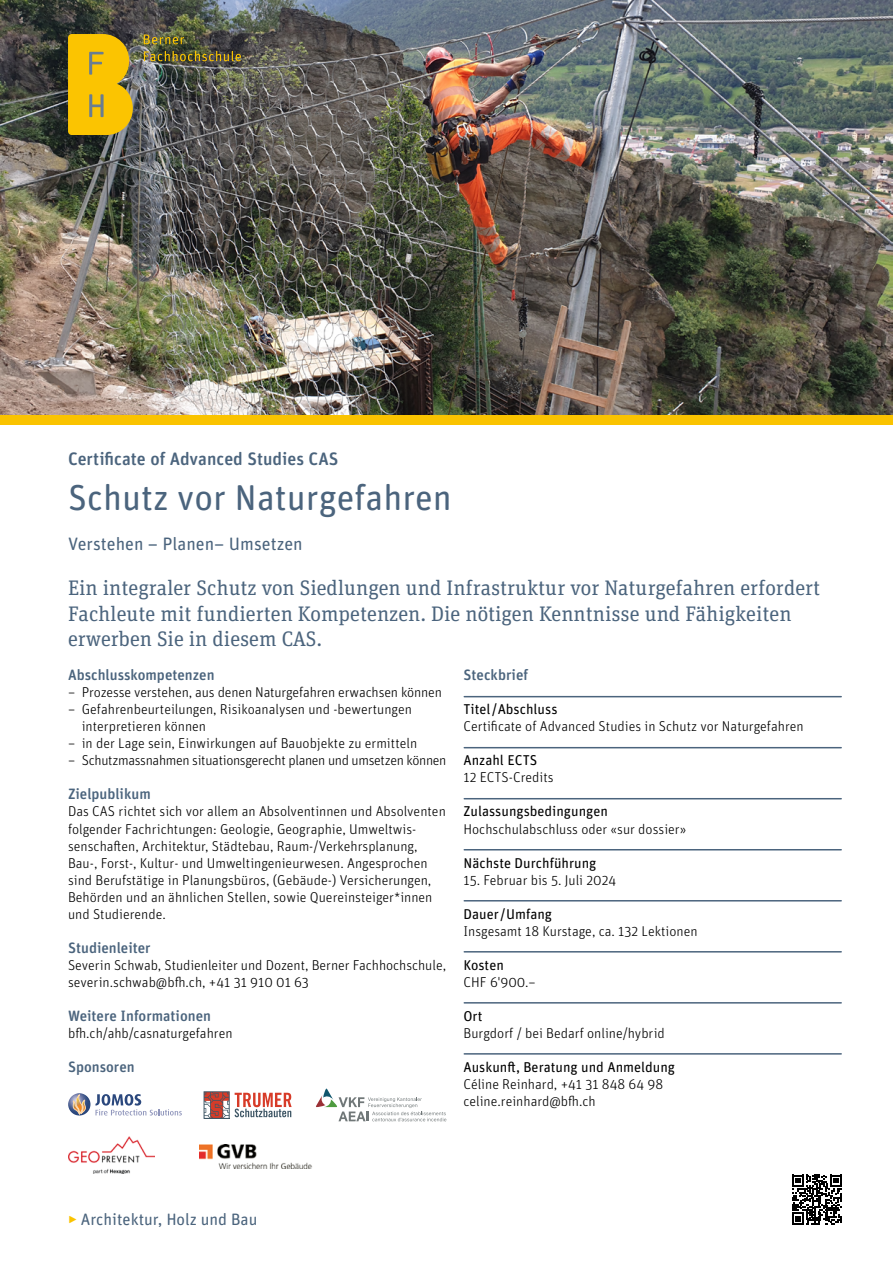
<style>
.page{position:relative;width:893px;height:1263px;background:#fff}
.page>*{position:absolute;margin:0;border:0;box-sizing:border-box;transform-origin:0 0}
.t1{font:36px "Unit Rounded Pro";color:#4b647d}
.t2{font:21px/25.5px "Unit Slab Pro";color:#4b647d}
.t3{font:500 18px "Unit Rounded Pro";color:#4b647d}
.t4{font:18px "Unit Rounded Pro";color:#4b647d}
.t5{font:16.5px "Unit Rounded Pro";color:#4b647d}
.t6{font:500 15px "Unit Rounded Pro";color:#4b647d}
.t7{font:300 14.25px/17px "Unit Rounded Pro";color:#000}
.t8{font:14.25px "Unit Rounded Pro";color:#000}
.t9{font:300 14.25px "Unit Rounded Pro";letter-spacing:-.025em;color:#000}
.s1{font-weight:300;color:#fac300}
</style>
<div class="page">
<div style="left:0;top:415px;width:893px;height:10px;background:#fac300"></div>
<hr style="left:464px;top:696px;width:377px;height:1px;background:#4b647d">
<hr style="left:464px;top:747px;width:377px;height:1px;background:#4b647d">
<hr style="left:464px;top:798px;width:377px;height:1px;background:#4b647d">
<hr style="left:464px;top:849px;width:377px;height:1px;background:#4b647d">
<hr style="left:464px;top:900px;width:377px;height:1px;background:#4b647d">
<hr style="left:464px;top:951px;width:377px;height:1px;background:#4b647d">
<hr style="left:464px;top:1002px;width:377px;height:1px;background:#4b647d">
<hr style="left:464px;top:1053px;width:377px;height:1px;background:#4b647d">
<img style="left:68px;top:1093px;width:22px;height:22px;border-radius:11px">
<svg style="left:73px;top:1094px;width:13px;height:20px"></svg>
<svg style="left:95px;top:1094px;width:87px;height:21px"></svg>
<img style="left:0;top:0;width:893px;height:415px">
<svg style="left:68px;top:34px;width:65px;height:101px;background:#e3b511"></svg>
<svg style="left:144px;top:35px;width:40px;height:9px"></svg>
<svg style="left:144px;top:51px;width:97px;height:10px"></svg>
<svg style="left:206px;top:1093px;width:22px;height:24px"></svg>
<div style="left:204px;top:1091px;width:26px;height:28px;border:1px solid #3e5665"></div>
<svg style="left:235px;top:1093px;width:57px;height:24px"></svg>
<svg style="left:316px;top:1089px;width:130px;height:32px"></svg>
<svg style="left:792px;top:1174px;width:50px;height:50px"></svg>
<img style="left:68px;top:1136px;width:86px;height:38px">
<img style="left:200px;top:1145px;width:112px;height:23px">
<p class="t3" style="left:68px;top:446px;width:272px">Certificate of Advanced Studies CAS</p>
<h1 class="t1" style="left:68px;top:473px;width:385px">Schutz vor Naturgefahren</h1>
<p class="t4" style="left:68px;top:531px;width:236px">Verstehen – Planen– Umsetzen</p>
<h2 class="t2" style="left:68px;top:575px;width:754px">Ein integraler Schutz von Siedlungen und Infrastruktur vor Naturgefahren erfordert<br>Fachleute mit fundierten Kompetenzen. Die nötigen Kenntnisse und Fähigkeiten erwerben Sie in diesem CAS.</h2>
<p class="t6" style="left:68px;top:665px;width:148px">Abschlusskompetenzen</p>
<p class="t7" style="left:68px;top:684px;width:375px">– Prozesse verstehen, aus denen Naturgefahren erwachsen können</p>
<p class="t7" style="left:82px;top:701px;width:332px;text-indent:-14px">– Gefahrenbeurteilungen, Risikoanalysen und -bewertungen interpretieren können</p>
<p class="t7" style="left:68px;top:735px;width:351px">– in der Lage sein, Einwirkungen auf Bauobjekte zu ermitteln</p>
<p class="t9" style="left:68px;top:751px;width:380px">– Schutzmassnahmen situationsgerecht planen und umsetzen können</p>
<p class="t6" style="left:68px;top:784px;width:84px">Zielpublikum</p>
<p class="t7" style="left:68px;top:803px;width:379px">Das CAS richtet sich vor allem an Absolventinnen und Absolventen folgender Fachrichtungen: Geologie, Geographie, Umweltwis&shy;senschaften, Architektur, Städtebau, Raum-/Verkehrsplanung, Bau-, Forst-, Kultur- und Umweltingenieurwesen. Angesprochen sind Berufstätige in Planungsbüros, (Gebäude-) Versicherungen, Behörden und an ähnlichen Stellen, sowie Quereinsteiger*innen und Studierende.</p>
<p class="t6" style="left:68px;top:937px;width:84px">Studienleiter</p>
<p class="t7" style="left:68px;top:956px;width:380px">Severin Schwab, Studienleiter und Dozent, Berner Fachhochschule, severin.schwab@bfh.ch, +41 31 910 01 63</p>
<p class="t6" style="left:68px;top:1005px;width:144px">Weitere Informationen</p>
<p class="t7" style="left:68px;top:1024px;width:166px">bfh.ch/ahb/casnaturgefahren</p>
<p class="t6" style="left:68px;top:1056px;width:68px">Sponsoren</p>
<p class="t6" style="left:463px;top:665px;width:66px">Steckbrief</p>
<p class="t8" style="left:463px;top:700px;width:96px">Titel /Abschluss</p>
<p class="t7" style="left:463px;top:718px;width:342px">Certificate of Advanced Studies in Schutz vor Naturgefahren</p>
<p class="t8" style="left:463px;top:751px;width:75px">Anzahl ECTS</p>
<p class="t7" style="left:463px;top:769px;width:92px">12 ECTS-Credits</p>
<p class="t8" style="left:463px;top:802px;width:146px">Zulassungsbedingungen</p>
<p class="t7" style="left:463px;top:820px;width:224px">Hochschulabschluss oder «sur dossier»</p>
<p class="t8" style="left:463px;top:853px;width:134px">Nächste Durchführung</p>
<p class="t7" style="left:463px;top:871px;width:154px">15. Februar bis 5. Juli 2024</p>
<p class="t8" style="left:463px;top:904px;width:90px">Dauer /Umfang</p>
<p class="t7" style="left:463px;top:922px;width:236px">Insgesamt 18 Kurstage, ca. 132 Lektionen</p>
<p class="t8" style="left:463px;top:955px;width:42px">Kosten</p>
<p class="t7" style="left:463px;top:973px;width:74px">CHF 6'900.–</p>
<p class="t8" style="left:463px;top:1006px;width:21px">Ort</p>
<p class="t7" style="left:463px;top:1024px;width:203px">Burgdorf / bei Bedarf online/hybrid</p>
<p class="t8" style="left:463px;top:1057px;width:213px">Auskunft, Beratung und Anmeldung</p>
<p class="t7" style="left:463px;top:1075px;width:201px">Céline Reinhard, +41 31 848 64 98 celine.reinhard@bfh.ch</p>
<p class="t5" style="left:68px;top:1207px;width:191px"><span class="s1">‣</span> Architektur, Holz und Bau</p>
</div>
